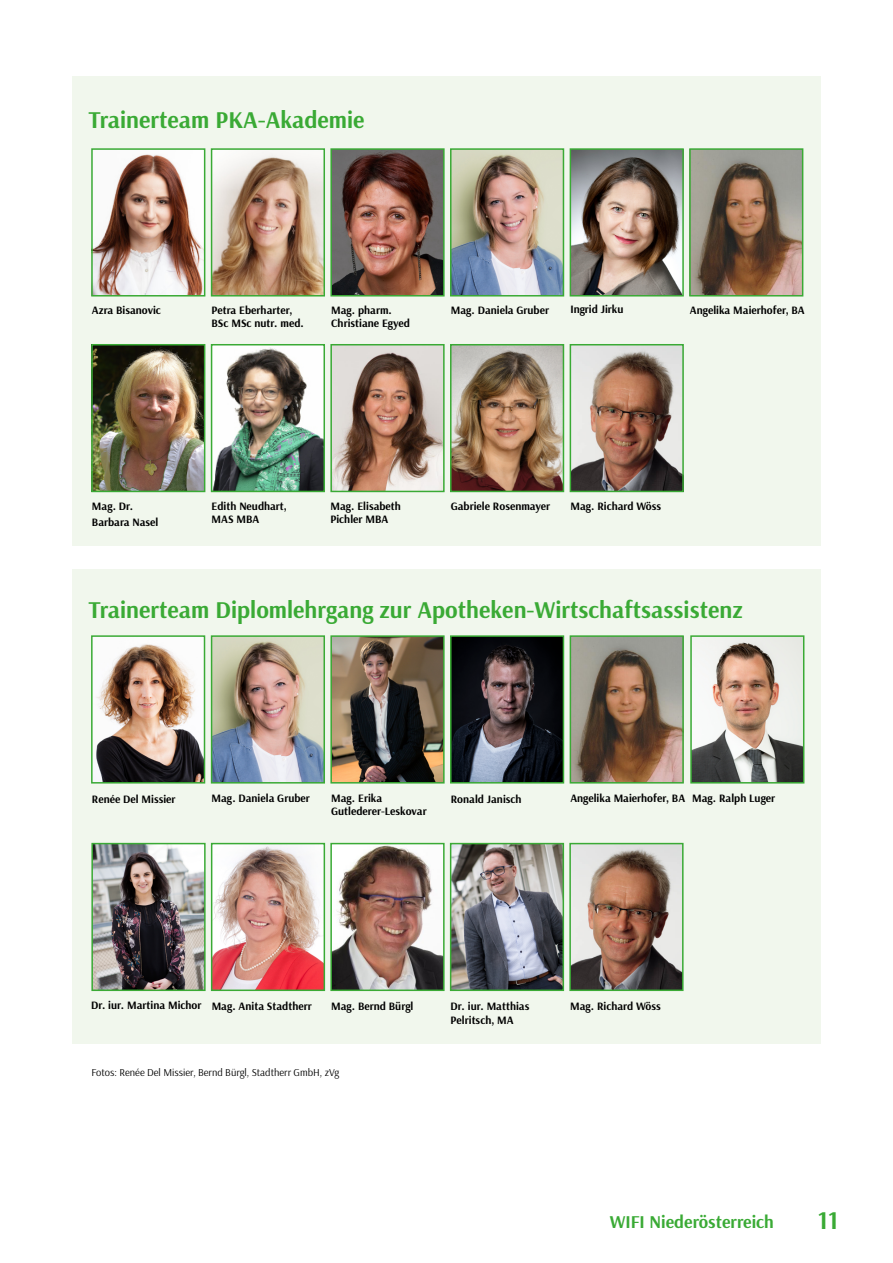
<style>
.page{position:relative;width:893px;height:1263px;background:#fff}
.page>*{position:absolute;margin:0;border:0;box-sizing:border-box;transform-origin:0 0}
.t1{font:700 25.5px "Arsenal";color:#3aaa35}
.t2{font:700 24px "Arsenal";color:#3aaa35}
.t3{font:700 18px "Arsenal";color:#3aaa35}
.t4{font:700 11.25px/13.5px "Arsenal";color:#000}
.t5{font:10.5px "Arsenal";color:#000}
.s1{font-size:18px;color:#fff}
</style>
<div class="page">
<div style="left:72px;top:77px;width:748px;height:469px;background:#f1f7ed"></div>
<img style="left:333px;top:347px;width:109px;height:142px">
<div style="left:330px;top:344px;width:115px;height:148px;border:2px solid #3aaa35"></div>
<img style="left:453px;top:151px;width:108px;height:142px">
<div style="left:450px;top:148px;width:114px;height:148px;border:2px solid #3aaa35"></div>
<img style="left:214px;top:151px;width:108px;height:142px">
<div style="left:211px;top:148px;width:114px;height:148px;border:2px solid #3aaa35"></div>
<img style="left:453px;top:347px;width:108px;height:142px">
<div style="left:450px;top:344px;width:114px;height:148px;border:2px solid #3aaa35"></div>
<img style="left:94px;top:151px;width:108px;height:142px">
<div style="left:91px;top:148px;width:114px;height:148px;border:2px solid #3aaa35"></div>
<img style="left:573px;top:347px;width:108px;height:142px">
<div style="left:570px;top:344px;width:114px;height:148px;border:2px solid #3aaa35"></div>
<img style="left:333px;top:151px;width:109px;height:142px">
<div style="left:330px;top:148px;width:115px;height:148px;border:2px solid #3aaa35"></div>
<img style="left:214px;top:347px;width:108px;height:142px">
<div style="left:211px;top:344px;width:114px;height:148px;border:2px solid #3aaa35"></div>
<img style="left:573px;top:151px;width:108px;height:142px">
<div style="left:570px;top:148px;width:114px;height:148px;border:2px solid #3aaa35"></div>
<img style="left:94px;top:347px;width:108px;height:142px">
<div style="left:91px;top:344px;width:114px;height:148px;border:2px solid #3aaa35"></div>
<div style="left:72px;top:569px;width:749px;height:475px;background:#f1f7ed"></div>
<img style="left:214px;top:846px;width:108px;height:142px">
<div style="left:211px;top:843px;width:114px;height:148px;border:2px solid #3aaa35"></div>
<img style="left:453px;top:638px;width:108px;height:142px">
<div style="left:450px;top:635px;width:114px;height:148px;border:2px solid #3aaa35"></div>
<img style="left:693px;top:638px;width:108px;height:142px">
<div style="left:690px;top:635px;width:114px;height:148px;border:2px solid #3aaa35"></div>
<img style="left:94px;top:638px;width:108px;height:142px">
<div style="left:91px;top:635px;width:114px;height:148px;border:2px solid #3aaa35"></div>
<img style="left:214px;top:638px;width:108px;height:142px">
<div style="left:211px;top:635px;width:114px;height:148px;border:2px solid #3aaa35"></div>
<img style="left:453px;top:846px;width:108px;height:142px">
<div style="left:450px;top:843px;width:114px;height:148px;border:2px solid #3aaa35"></div>
<img style="left:94px;top:846px;width:109px;height:142px">
<div style="left:91px;top:843px;width:115px;height:148px;border:2px solid #3aaa35"></div>
<img style="left:333px;top:638px;width:109px;height:142px">
<div style="left:330px;top:635px;width:115px;height:148px;border:2px solid #3aaa35"></div>
<img style="left:573px;top:638px;width:108px;height:142px">
<div style="left:570px;top:635px;width:114px;height:148px;border:2px solid #3aaa35"></div>
<img style="left:572px;top:846px;width:109px;height:142px">
<div style="left:569px;top:843px;width:115px;height:148px;border:2px solid #3aaa35"></div>
<img style="left:692px;top:151px;width:108px;height:142px">
<div style="left:689px;top:148px;width:114px;height:148px;border:2px solid #3aaa35"></div>
<img style="left:333px;top:846px;width:109px;height:142px">
<div style="left:330px;top:843px;width:115px;height:148px;border:2px solid #3aaa35"></div>
<h2 class="t2" style="left:89px;top:103px;width:277px">Trainerteam PKA-Akademie</h2>
<p class="t4" style="left:92px;top:303px;width:70px">Azra Bisanovic</p>
<p class="t4" style="left:212px;top:303px;width:82px">Petra Eberharter,</p>
<p class="t4" style="left:451px;top:303px;width:100px">Mag. Daniela Gruber</p>
<p class="t4" style="left:212px;top:316px;width:94px">BSc MSc nutr. med.</p>
<p class="t4" style="left:331px;top:303px;width:80px">Mag. pharm.<br>Christiane Egyed</p>
<p class="t4" style="left:570px;top:303px;width:55px">Ingrid Jirku</p>
<p class="t4" style="left:690px;top:303px;width:116px">Angelika Maierhofer, BA</p>
<p class="t4" style="left:92px;top:497px;width:68px;line-height:16.5px">Mag. Dr.<br>Barbara Nasel</p>
<p class="t4" style="left:212px;top:499px;width:77px">Edith Neudhart,<br>MAS MBA</p>
<p class="t4" style="left:330px;top:499px;width:72px">Mag. Elisabeth<br>Pichler MBA</p>
<p class="t4" style="left:451px;top:499px;width:101px">Gabriele Rosenmayer</p>
<p class="t4" style="left:570px;top:499px;width:92px">Mag. Richard Wöss</p>
<h2 class="t2" style="left:89px;top:593px;width:656px">Trainerteam Diplomlehrgang zur Apotheken-Wirtschaftsassistenz</h2>
<p class="t4" style="left:331px;top:791px;width:97px">Mag. Erika<br>Gutlederer-Leskovar</p>
<p class="t4" style="left:570px;top:791px;width:116px">Angelika Maierhofer, BA</p>
<p class="t4" style="left:92px;top:792px;width:85px">Renée Del Missier</p>
<p class="t4" style="left:212px;top:791px;width:100px">Mag. Daniela Gruber</p>
<p class="t4" style="left:451px;top:792px;width:72px">Ronald Janisch</p>
<p class="t4" style="left:692px;top:791px;width:85px">Mag. Ralph Luger</p>
<p class="t4" style="left:91px;top:998px;width:112px">Dr. iur. Martina Michor</p>
<p class="t4" style="left:212px;top:999px;width:102px">Mag. Anita Stadtherr</p>
<p class="t4" style="left:331px;top:999px;width:84px">Mag. Bernd Bürgl</p>
<p class="t4" style="left:451px;top:999px;width:80px">Dr. iur. Matthias<br>Pelritsch, MA</p>
<p class="t4" style="left:570px;top:999px;width:92px">Mag. Richard Wöss</p>
<p class="t5" style="left:91px;top:1066px;width:249px">Fotos: Renée Del Missier, Bernd Bürgl, Stadtherr GmbH, zVg</p>
<h3 class="t3" style="left:610px;top:1209px;width:166px">WIFI Niederösterreich</h3>
<h1 class="t1" style="left:818px;top:1202px;width:32px">11<span class="s1">11</span></h1>
</div>
